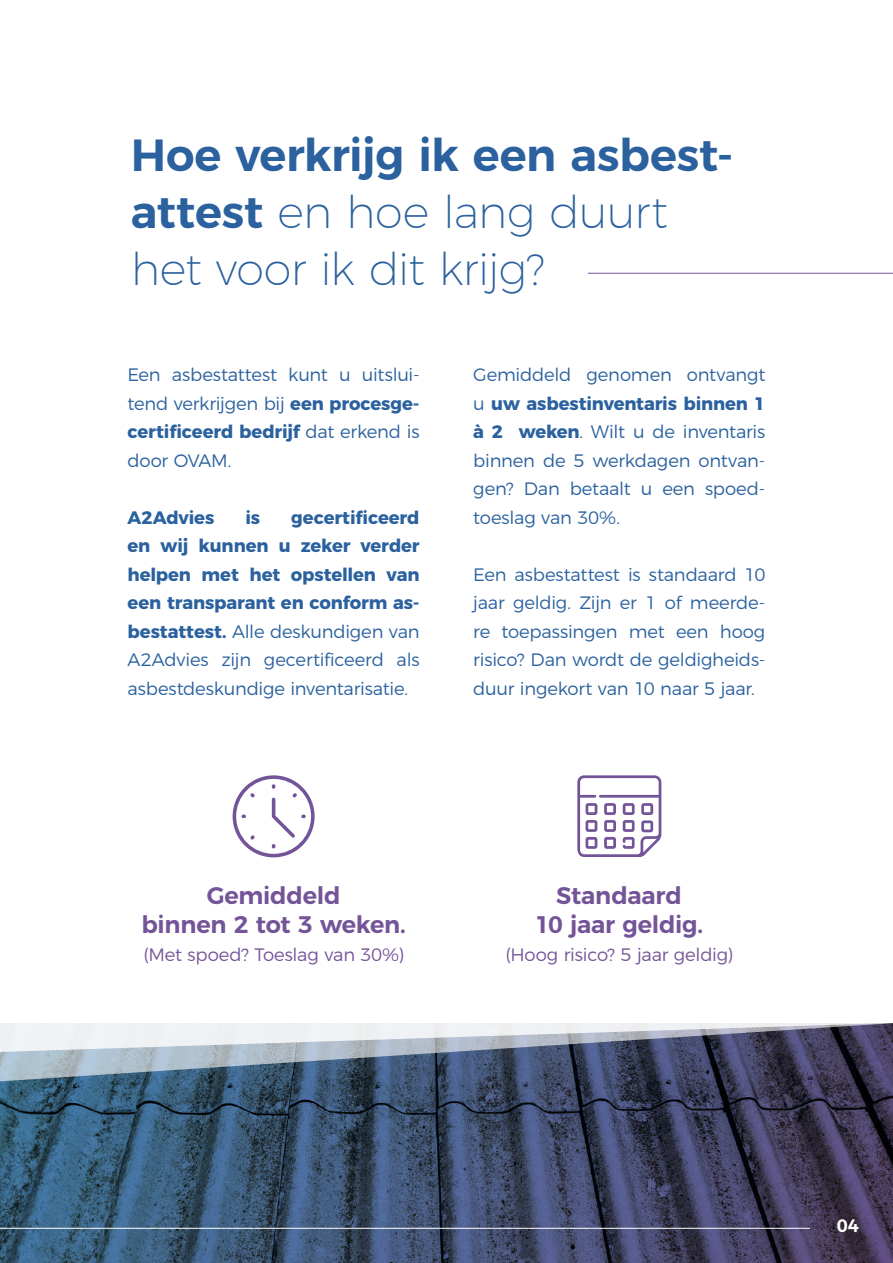
<style>
.page{position:relative;width:893px;height:1263px;background:#fff}
.page>*{position:absolute;margin:0;border:0;box-sizing:border-box;transform-origin:0 0}
.t1{font:200 45px/57px "Montserrat";letter-spacing:-.02em;color:#2a619e}
.t2{font:600 24px/28.5px "Montserrat";letter-spacing:-.01em;color:#745498;text-align:center}
.t3{font:300 18px/28.5px "Montserrat";letter-spacing:-.01em;color:#2a619e;text-align:justify}
.t4{font:700 18px/28.5px "Montserrat";letter-spacing:-.005em;color:#2a619e;text-align:justify}
.t5{font:300 18px "Montserrat";letter-spacing:-.01em;color:#745498}
.t6{font:600 18px "Montserrat";color:#fff}
.s1{font-weight:600}
.s2{font-weight:700}
.s3{font-weight:300}
</style>
<div class="page">
<img style="left:0;top:1082px;width:893px;height:181px">
<svg style="left:0;top:1052px;width:893px;height:30px;background:#58667f"></svg>
<svg style="left:0;top:1023px;width:893px;height:29px"></svg>
<hr style="left:588px;top:273px;width:305px;height:1px;background:#745498">
<svg style="left:233px;top:775px;width:82px;height:82px"></svg>
<svg style="left:577px;top:775px;width:84px;height:82px"></svg>
<hr style="left:0;top:1228px;width:810px;height:1px;background:#fff">
<h1 class="t1" style="left:131px;top:123px;width:604px"><span class="s1">Hoe verkrijg ik een asbest&shy;attest</span> en hoe lang duurt het voor ik dit krijg?</h1>
<p class="t3" style="left:128px;top:359px;width:294px">Een asbestattest kunt u uitslui&shy;tend verkrijgen bij <span class="s2">een procesge&shy;certificeerd bedrijf</span> dat erkend is door OVAM.</p>
<p class="t4" style="left:128px;top:502px;width:88px">A2Advies</p>
<p class="t4" style="left:245px;top:502px;width:16px">is</p>
<p class="t4" style="left:128px;top:502px;width:294px;text-indent:164px">gecertificeerd en wij kunnen u zeker verder helpen met het opstellen van een transparant en conform as&shy;bestattest. <span class="s3">Alle deskundigen van A2Advies zijn gecertificeerd als asbestdeskundige inventarisatie.</span></p>
<p class="t3" style="left:473px;top:359px;width:294px">Gemiddeld genomen ontvangt u <span class="s2">uw asbestinventaris binnen 1 à 2 weken</span>. Wilt u de inventaris binnen de 5 werkdagen ontvan&shy;gen? Dan betaalt u een spoed&shy;toeslag van 30%.</p>
<p class="t3" style="left:473px;top:559px;width:294px">Een asbestattest is standaard 10 jaar geldig. Zijn er 1 of meerde&shy;re toepassingen met een hoog risico? Dan wordt de geldigheids&shy;duur ingekort van 10 naar 5 jaar.</p>
<h2 class="t2" style="left:141px;top:879px;width:266px">Gemiddeld<br>binnen 2 tot 3 weken.</h2>
<p class="t5" style="left:143px;top:940px;width:262px">(Met spoed? Toeslag van 30%)</p>
<h2 class="t2" style="left:535px;top:879px;width:170px">Standaard<br>10 jaar geldig.</h2>
<p class="t5" style="left:505px;top:940px;width:229px">(Hoog risico? 5 jaar geldig)</p>
<p class="t6" style="left:837px;top:1211px;width:24px">04</p>
</div>
